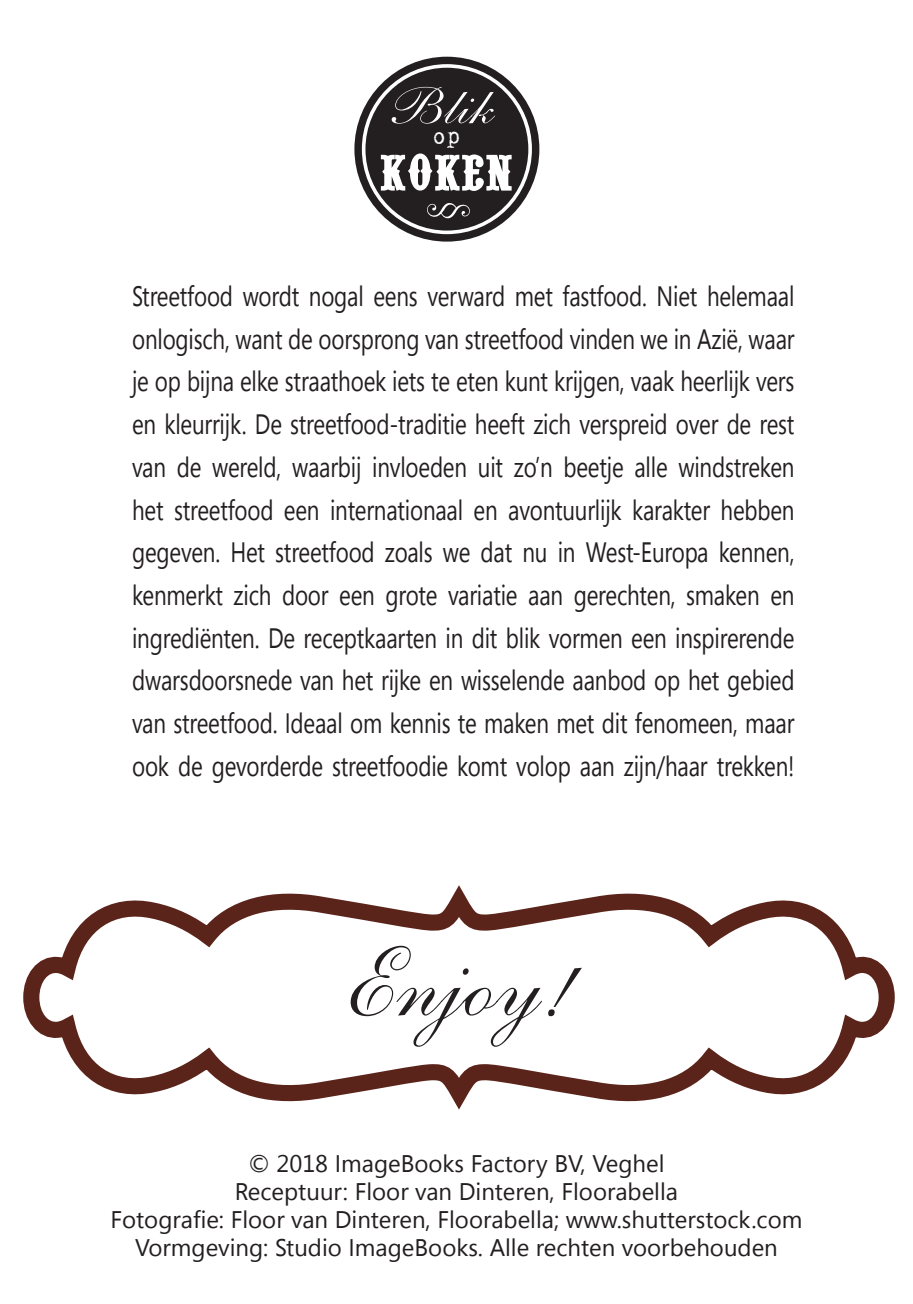
<style>
.page{position:relative;width:913px;height:1304px;background:#fff}
.page>*{position:absolute;margin:0;border:0;box-sizing:border-box;transform-origin:0 0}
.t1{font:100px "Shelley LT Std Script";color:#231f20}
.t2{font:52.4px "Shelley LT Std Script";color:#fff;scale:1.15 1}
.t3{font:28px/42.8px "Segoe UI";letter-spacing:-.01em;color:#231f20;text-align:justify;scale:.8 1}
.t4{font:24px/28px "Segoe UI";color:#231f20;text-align:center}
.t5{font:24px "Kingthings Trypewriter 2";color:#fff}
</style>
<div class="page">
<svg style="left:23px;top:885px;width:872px;height:225px"></svg>
<div style="left:354px;top:57px;width:185px;height:185px;background:#231f20;border-radius:50%"></div>
<div style="left:362px;top:64px;width:170px;height:170px;border:4px solid #fff;border-radius:50%"></div>
<svg style="left:381px;top:153px;width:130px;height:77px"></svg>
<h2 class="t2" style="left:390px;top:75px;width:91px">Blik</h2>
<p class="t5" style="left:432px;top:122px;width:30px">op</p>
<p class="t3" style="left:132px;top:274px;width:829px">Streetfood wordt nogal eens verward met fastfood. Niet helemaal onlogisch, want de oorsprong van streetfood vinden we in Azië, waar je op bijna elke straathoek iets te eten kunt krijgen, vaak heerlijk vers en kleurrijk. De streetfood-traditie heeft zich verspreid over de rest van de wereld, waarbij invloeden uit zo’n beetje alle windstreken het streetfood een internationaal en avontuurlijk karakter hebben gegeven. Het streetfood zoals we dat nu in West-Europa kennen, kenmerkt zich door een grote variatie aan gerechten, smaken en ingrediënten. De receptkaarten in dit blik vormen een inspirerende dwarsdoorsnede van het rijke en wisselende aanbod op het gebied van streetfood. Ideaal om kennis te maken met dit fenomeen, maar ook de gevorderde streetfoodie komt volop aan zijn/haar trekken!</p>
<h1 class="t1" style="left:340px;top:924px;width:235px">Enjoy!</h1>
<p class="t4" style="left:111px;top:1149px;width:693px">© 2018 ImageBooks Factory BV, Veghel<br>Receptuur: Floor van Dinteren, Floorabella<br>Fotografie: Floor van Dinteren, Floorabella; www.shutterstock.com Vormgeving: Studio ImageBooks. Alle rechten voorbehouden</p>
</div>
